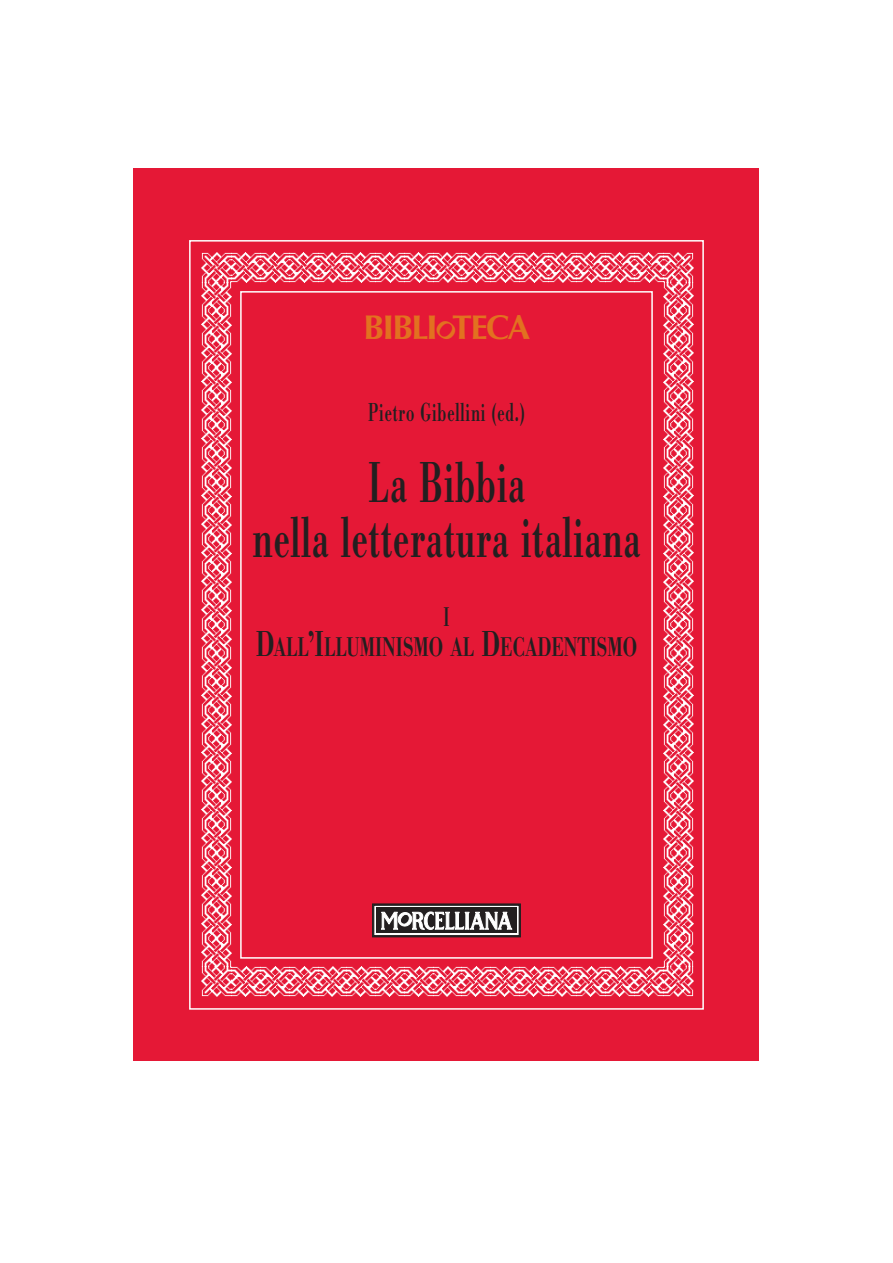
<style>
.page{position:relative;width:893px;height:1263px;background:#fff}
.page>*{position:absolute;margin:0;border:0;box-sizing:border-box;transform-origin:0 0}
.t1{font:600 60px/55.5px "Bodoni Antiqua T";letter-spacing:.035em;color:#231f20;text-align:center;scale:.6 1}
.t2{font:700 34.5px "Zapf Humanist 601 BT";letter-spacing:-.045em;color:#e27120}
.t3{font:600 28.2px/30px "Bodoni Antiqua T";color:#231f20;text-align:center;scale:.6 1}
.t4{font:600 27px "Bodoni Antiqua T";letter-spacing:.055em;color:#231f20;scale:.6 1}
.s1{font-size:37.5px}
</style>
<div class="page">
<div style="left:134px;top:168px;width:625px;height:893px;background:#e51836"></div>
<svg style="left:189px;top:240px;width:515px;height:770px"></svg>
<img style="left:202px;top:253px;width:491px;height:30px">
<img style="left:663px;top:283px;width:30px;height:714px">
<img style="left:202px;top:967px;width:461px;height:30px">
<img style="left:202px;top:283px;width:30px;height:684px">
<svg style="left:433px;top:318px;width:25px;height:24px"></svg>
<p class="t2" style="left:363px;top:312px;width:167px">BIBLI TECA</p>
<p class="t4" style="left:368px;top:401px;width:262px">Pietro Gibellini (ed.)</p>
<p class="t1" style="left:252px;top:461px;width:648px">La Bibbia<br>nella letteratura italiana</p>
<p class="t3" style="left:256px;top:605px;width:637px">I<br><span class="s1">D</span>ALL<span class="s1">’I</span>LLUMINISMO AL <span class="s1">D</span>ECADENTISMO</p>
</div>
